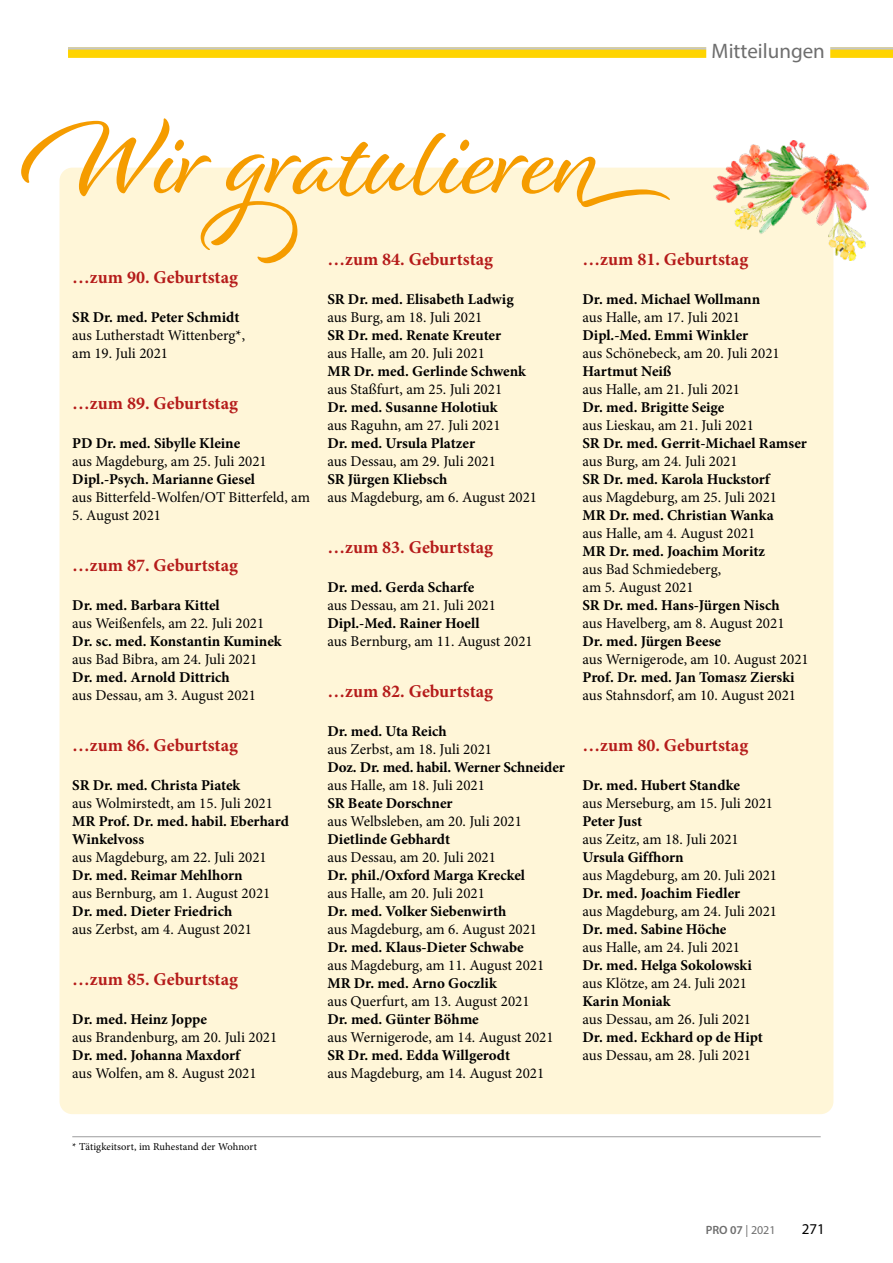
<style>
.page{position:relative;width:893px;height:1263px;background:#fff}
.page>*{position:absolute;margin:0;border:0;box-sizing:border-box;transform-origin:0 0}
.t1{font:108px "Alisha";color:#f59c00}
.t2{font:21px "Myriad Pro";color:#6e6e6e}
.t3{font:700 18px "Minion Pro";color:#b51b1a}
.t4{font:15px/18px "Minion Pro";color:#000}
.t5{font:700 15px/18px "Minion Pro";color:#000}
.t6{font:15px "Myriad Pro";color:#000}
.t7{font:600 12px "Myriad Pro";color:#6e6e6e}
.t8{font:10.5px "Minion Pro";letter-spacing:.01em;color:#000}
.s1{font-weight:400}
</style>
<div class="page">
<div style="left:68px;top:47px;width:825px;height:11px;background:#ffd400"></div>
<hr style="left:68px;top:47px;width:825px;height:3px;background:#c5c6c6">
<div style="left:706px;top:36px;width:124px;height:30px;background:#fff"></div>
<div style="left:60px;top:168px;width:773px;height:946px;background:#fff6d8;border-radius:13px"></div>
<img style="left:714px;top:141px;width:154px;height:120px">
<hr style="left:72px;top:1136px;width:749px;height:1px;background:#9c9c9d">
<h2 class="t2" style="left:712px;top:38px;width:115px">Mitteilungen</h2>
<h1 class="t1" style="left:17px;top:94px;width:663px">Wir gratulieren</h1>
<p class="t3" style="left:72px;top:264px;width:167px">…zum 90. Geburtstag</p>
<p class="t5" style="left:72px;top:308px;width:169px">SR Dr. med. Peter Schmidt</p>
<p class="t4" style="left:72px;top:326px;width:174px">aus Lutherstadt Wittenberg*, am 19. Juli 2021</p>
<p class="t3" style="left:72px;top:390px;width:167px">…zum 89. Geburtstag</p>
<p class="t5" style="left:72px;top:434px;width:169px">PD Dr. med. Sibylle Kleine</p>
<p class="t4" style="left:72px;top:452px;width:196px">aus Magdeburg, am 25. Juli 2021</p>
<p class="t5" style="left:72px;top:470px;width:184px">Dipl.-Psych. Marianne Giesel</p>
<p class="t4" style="left:72px;top:488px;width:239px">aus Bitterfeld-Wolfen/OT Bitterfeld, am</p>
<p class="t4" style="left:72px;top:506px;width:90px">5. August 2021</p>
<p class="t3" style="left:72px;top:552px;width:167px">…zum 87. Geburtstag</p>
<p class="t5" style="left:72px;top:596px;width:149px">Dr. med. Barbara Kittel</p>
<p class="t4" style="left:72px;top:614px;width:193px">aus Weißenfels, am 22. Juli 2021</p>
<p class="t5" style="left:72px;top:632px;width:211px">Dr. sc. med. Konstantin Kuminek</p>
<p class="t4" style="left:72px;top:650px;width:186px">aus Bad Bibra, am 24. Juli 2021</p>
<p class="t5" style="left:72px;top:668px;width:159px">Dr. med. Arnold Dittrich</p>
<p class="t4" style="left:72px;top:686px;width:185px">aus Dessau, am 3. August 2021</p>
<p class="t3" style="left:72px;top:732px;width:167px">…zum 86. Geburtstag</p>
<p class="t5" style="left:72px;top:776px;width:169px">SR Dr. med. Christa Piatek</p>
<p class="t4" style="left:72px;top:794px;width:202px">aus Wolmirstedt, am 15. Juli 2021</p>
<p class="t5" style="left:72px;top:812px;width:218px">MR Prof. Dr. med. habil. Eberhard<br>Winkelvoss</p>
<p class="t4" style="left:72px;top:848px;width:196px">aus Magdeburg, am 22. Juli 2021</p>
<p class="t5" style="left:72px;top:866px;width:172px">Dr. med. Reimar Mehlhorn</p>
<p class="t4" style="left:72px;top:884px;width:200px">aus Bernburg, am 1. August 2021</p>
<p class="t5" style="left:72px;top:902px;width:162px">Dr. med. Dieter Friedrich</p>
<p class="t4" style="left:72px;top:920px;width:181px">aus Zerbst, am 4. August 2021</p>
<p class="t3" style="left:72px;top:966px;width:167px">…zum 85. Geburtstag</p>
<p class="t5" style="left:72px;top:1010px;width:136px">Dr. med. Heinz Joppe</p>
<p class="t4" style="left:72px;top:1028px;width:206px">aus Brandenburg, am 20. Juli 2021</p>
<p class="t5" style="left:72px;top:1046px;width:169px">Dr. med. Johanna Maxdorf</p>
<p class="t4" style="left:72px;top:1064px;width:186px">aus Wolfen, am 8. August 2021</p>
<p class="t3" style="left:327px;top:246px;width:167px">…zum 84. Geburtstag</p>
<p class="t5" style="left:327px;top:290px;width:188px">SR Dr. med. Elisabeth Ladwig</p>
<p class="t4" style="left:327px;top:308px;width:157px">aus Burg, am 18. Juli 2021</p>
<p class="t5" style="left:327px;top:326px;width:175px">SR Dr. med. Renate Kreuter</p>
<p class="t4" style="left:327px;top:344px;width:159px">aus Halle, am 20. Juli 2021</p>
<p class="t5" style="left:327px;top:362px;width:200px">MR Dr. med. Gerlinde Schwenk</p>
<p class="t4" style="left:327px;top:380px;width:176px">aus Staßfurt, am 25. Juli 2021</p>
<p class="t5" style="left:327px;top:398px;width:172px">Dr. med. Susanne Holotiuk</p>
<p class="t4" style="left:327px;top:416px;width:175px">aus Raguhn, am 27. Juli 2021</p>
<p class="t5" style="left:327px;top:434px;width:149px">Dr. med. Ursula Platzer</p>
<p class="t4" style="left:327px;top:452px;width:170px">aus Dessau, am 29. Juli 2021</p>
<p class="t5" style="left:327px;top:470px;width:121px">SR Jürgen Kliebsch</p>
<p class="t4" style="left:327px;top:488px;width:211px">aus Magdeburg, am 6. August 2021</p>
<p class="t3" style="left:327px;top:534px;width:167px">…zum 83. Geburtstag</p>
<p class="t5" style="left:327px;top:578px;width:148px">Dr. med. Gerda Scharfe</p>
<p class="t4" style="left:327px;top:596px;width:170px">aus Dessau, am 21. Juli 2021</p>
<p class="t5" style="left:327px;top:614px;width:154px">Dipl.-Med. Rainer Hoell</p>
<p class="t4" style="left:327px;top:632px;width:207px">aus Bernburg, am 11. August 2021</p>
<p class="t3" style="left:327px;top:678px;width:167px">…zum 82. Geburtstag</p>
<p class="t5" style="left:327px;top:722px;width:121px">Dr. med. Uta Reich</p>
<p class="t4" style="left:327px;top:740px;width:166px">aus Zerbst, am 18. Juli 2021</p>
<p class="t5" style="left:327px;top:758px;width:239px">Doz. Dr. med. habil. Werner Schneider</p>
<p class="t4" style="left:327px;top:776px;width:159px">aus Halle, am 18. Juli 2021</p>
<p class="t5" style="left:327px;top:794px;width:127px">SR Beate Dorschner</p>
<p class="t4" style="left:327px;top:812px;width:196px">aus Welbsleben, am 20. Juli 2021</p>
<p class="t5" style="left:327px;top:830px;width:124px">Dietlinde Gebhardt</p>
<p class="t4" style="left:327px;top:848px;width:170px">aus Dessau, am 20. Juli 2021</p>
<p class="t5" style="left:327px;top:866px;width:199px">Dr. phil./Oxford Marga Kreckel</p>
<p class="t4" style="left:327px;top:884px;width:159px">aus Halle, am 20. Juli 2021</p>
<p class="t5" style="left:327px;top:902px;width:180px">Dr. med. Volker Siebenwirth</p>
<p class="t4" style="left:327px;top:920px;width:211px">aus Magdeburg, am 6. August 2021</p>
<p class="t5" style="left:327px;top:938px;width:198px">Dr. med. Klaus-Dieter Schwabe</p>
<p class="t4" style="left:327px;top:956px;width:218px">aus Magdeburg, am 11. August 2021</p>
<p class="t5" style="left:327px;top:974px;width:171px">MR Dr. med. Arno Goczlik</p>
<p class="t4" style="left:327px;top:992px;width:204px">aus Querfurt, am 13. August 2021</p>
<p class="t5" style="left:327px;top:1010px;width:153px">Dr. med. Günter Böhme</p>
<p class="t4" style="left:327px;top:1028px;width:228px">aus Wernigerode, am 14. August 2021</p>
<p class="t5" style="left:327px;top:1046px;width:184px">SR Dr. med. Edda Willgerodt</p>
<p class="t4" style="left:327px;top:1064px;width:218px">aus Magdeburg, am 14. August 2021</p>
<p class="t3" style="left:583px;top:246px;width:167px">…zum 81. Geburtstag</p>
<p class="t5" style="left:583px;top:290px;width:179px">Dr. med. Michael Wollmann</p>
<p class="t4" style="left:583px;top:308px;width:159px">aus Halle, am 17. Juli 2021</p>
<p class="t5" style="left:583px;top:326px;width:167px">Dipl.-Med. Emmi Winkler</p>
<p class="t4" style="left:583px;top:344px;width:199px">aus Schönebeck, am 20. Juli 2021</p>
<p class="t5" style="left:583px;top:362px;width:90px">Hartmut Neiß</p>
<p class="t4" style="left:583px;top:380px;width:159px">aus Halle, am 21. Juli 2021</p>
<p class="t5" style="left:583px;top:398px;width:143px">Dr. med. Brigitte Seige</p>
<p class="t4" style="left:583px;top:416px;width:173px">aus Lieskau, am 21. Juli 2021</p>
<p class="t5" style="left:583px;top:434px;width:226px">SR Dr. med. Gerrit-Michael Ramser</p>
<p class="t4" style="left:583px;top:452px;width:157px">aus Burg, am 24. Juli 2021</p>
<p class="t5" style="left:583px;top:470px;width:189px">SR Dr. med. Karola Huckstorf</p>
<p class="t4" style="left:583px;top:488px;width:196px">aus Magdeburg, am 25. Juli 2021</p>
<p class="t5" style="left:583px;top:506px;width:193px">MR Dr. med. Christian Wanka</p>
<p class="t4" style="left:583px;top:524px;width:174px">aus Halle, am 4. August 2021</p>
<p class="t5" style="left:583px;top:542px;width:184px">MR Dr. med. Joachim Moritz</p>
<p class="t4" style="left:583px;top:560px;width:140px">aus Bad Schmiedeberg, am 5. August 2021</p>
<p class="t5" style="left:583px;top:596px;width:199px">SR Dr. med. Hans-Jürgen Nisch</p>
<p class="t4" style="left:583px;top:614px;width:203px">aus Havelberg, am 8. August 2021</p>
<p class="t5" style="left:583px;top:632px;width:140px">Dr. med. Jürgen Beese</p>
<p class="t4" style="left:583px;top:650px;width:228px">aus Wernigerode, am 10. August 2021</p>
<p class="t5" style="left:583px;top:668px;width:214px">Prof. Dr. med. Jan Tomasz Zierski</p>
<p class="t4" style="left:583px;top:686px;width:215px">aus Stahnsdorf, am 10. August 2021</p>
<p class="t3" style="left:583px;top:732px;width:167px">…zum 80. Geburtstag</p>
<p class="t5" style="left:583px;top:776px;width:159px">Dr. med. Hubert Standke</p>
<p class="t4" style="left:583px;top:794px;width:192px">aus Merseburg, am 15. Juli 2021</p>
<p class="t5" style="left:583px;top:812px;width:61px">Peter Just</p>
<p class="t4" style="left:583px;top:830px;width:158px">aus Zeitz, am 18. Juli 2021</p>
<p class="t5" style="left:583px;top:848px;width:103px">Ursula Giffhorn</p>
<p class="t4" style="left:583px;top:866px;width:196px">aus Magdeburg, am 20. Juli 2021</p>
<p class="t5" style="left:583px;top:884px;width:159px">Dr. med. Joachim Fiedler</p>
<p class="t4" style="left:583px;top:902px;width:196px">aus Magdeburg, am 24. Juli 2021</p>
<p class="t5" style="left:583px;top:920px;width:145px">Dr. med. Sabine Höche</p>
<p class="t4" style="left:583px;top:938px;width:159px">aus Halle, am 24. Juli 2021</p>
<p class="t5" style="left:583px;top:956px;width:171px">Dr. med. Helga Sokolowski</p>
<p class="t4" style="left:583px;top:974px;width:166px">aus Klötze, am 24. Juli 2021</p>
<p class="t5" style="left:583px;top:992px;width:90px">Karin Moniak</p>
<p class="t4" style="left:583px;top:1010px;width:170px">aus Dessau, am 26. Juli 2021</p>
<p class="t5" style="left:583px;top:1028px;width:182px">Dr. med. Eckhard op de Hipt</p>
<p class="t4" style="left:583px;top:1046px;width:170px">aus Dessau, am 28. Juli 2021</p>
<p class="t8" style="left:72px;top:1139px;width:186px">* Tätigkeitsort, im Ruhestand der Wohnort</p>
<p class="t7" style="left:706px;top:1222px;width:71px">PRO 07 <span class="s1">| 2021</span></p>
<p class="t6" style="left:802px;top:1220px;width:25px">271</p>
</div>
